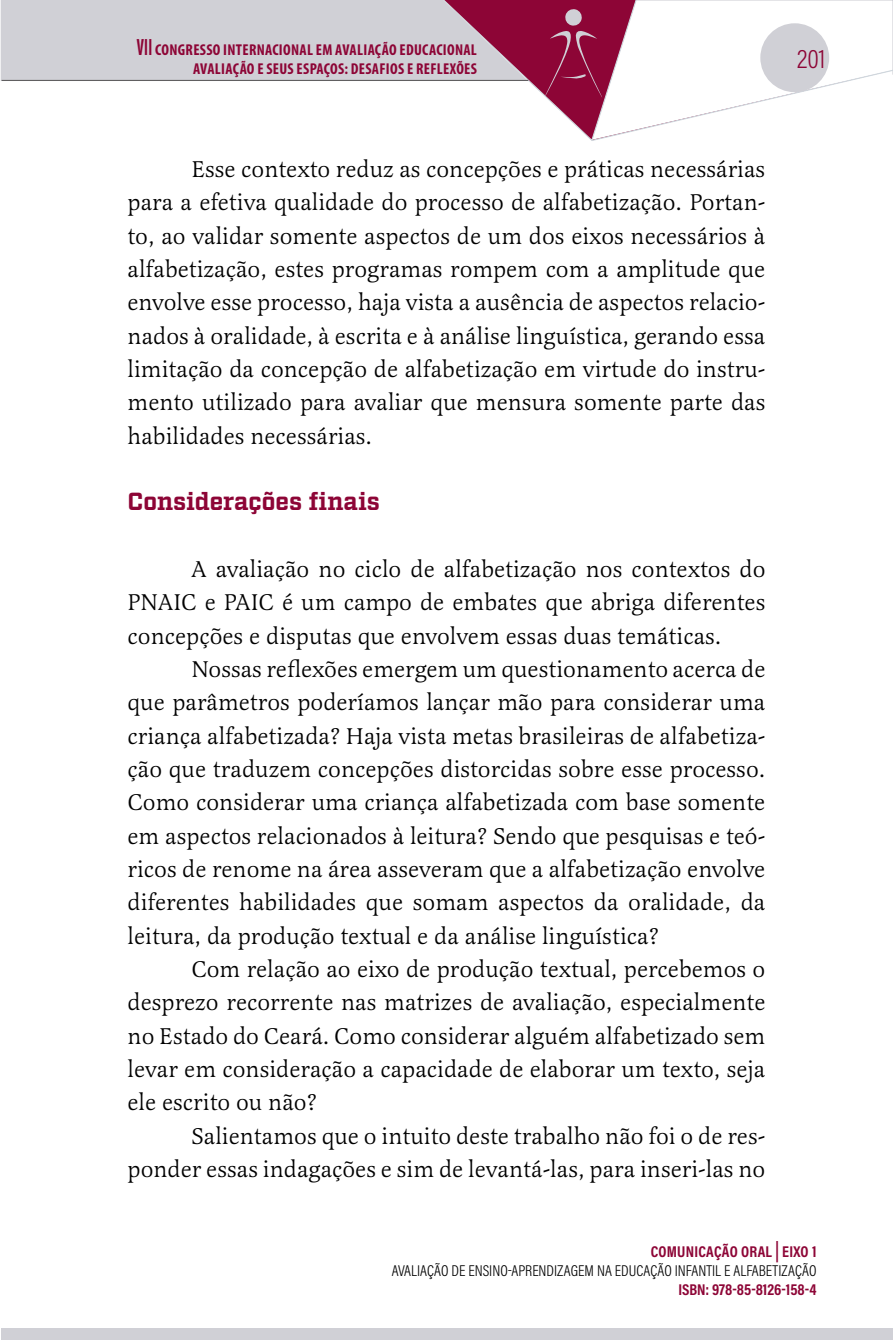
<style>
.page{position:relative;width:893px;height:1340px;background:#fff}
.page>*{position:absolute;margin:0;border:0;box-sizing:border-box;transform-origin:0 0}
.t1{font:300 27px "Acumin Pro Cond";color:#8d0536}
.t2{font:700 24.75px "Factoria";letter-spacing:-.01em;color:#8d0536}
.t3{font:23.62px/33.3px "Latienne Pro";color:#000;text-align:justify}
.t4{font:700 condensed 15.75px/18.9px "Myriad Pro";letter-spacing:.02em;color:#8d0536;text-align:right}
.t5{font:300 15.75px/18.9px "Acumin Pro Cond";color:#000;text-align:right}
.t6{font:700 15.75px "Acumin Pro Cond";color:#8d0536}
.s1{font-size:23.62px}
.s2{font-weight:700;color:#8d0536}
.s3{font-weight:700;font-size:20.47px;color:#8d0536}
</style>
<div class="page">
<svg style="left:528px;top:0;width:365px;height:141px"></svg>
<svg style="left:1px;top:0;width:527px;height:81px;background:#cabfc9"></svg>
<div style="left:760px;top:23px;width:69px;height:69px;background:#d0d0d6;border-radius:50%"></div>
<svg style="left:545px;top:8px;width:57px;height:89px;background:#941b47"></svg>
<hr style="left:2px;top:80px;width:526px;height:1px;background:#545355">
<div style="left:2px;top:1328px;width:891px;height:11px;background:#d0d0d6"></div>
<p class="t4" style="left:137px;top:40px;width:342px"><span class="s1">VII</span> CONGRESSO INTERNACIONAL EM AVALIAÇÃO EDUCACIONAL<br>AVALIAÇÃO E SEUS ESPAÇOS: DESAFIOS E REFLEXÕES</p>
<p class="t1" style="left:797px;top:41px;width:30px">201</p>
<p class="t3" style="left:128px;top:153px;width:639px;text-indent:64px">Esse contexto reduz as concepções e práticas necessárias para a efetiva qualidade do processo de alfabetização. Portan&shy;to, ao validar somente aspectos de um dos eixos necessários à alfabetização, estes programas rompem com a amplitude que envolve esse processo, haja vista a ausência de aspectos relacio&shy;nados à oralidade, à escrita e à análise linguística, gerando essa limitação da concepção de alfabetização em virtude do instru&shy;mento utilizado para avaliar que mensura somente parte das habilidades necessárias.</p>
<p class="t2" style="left:128px;top:487px;width:254px">Considerações finais</p>
<p class="t3" style="left:128px;top:552px;width:639px;text-indent:64px">A avaliação no ciclo de alfabetização nos contextos do PNAIC e PAIC é um campo de embates que abriga diferentes concepções e disputas que envolvem essas duas temáticas.</p>
<p class="t3" style="left:128px;top:652px;width:639px;text-indent:64px">Nossas reflexões emergem um questionamento acerca de que parâmetros poderíamos lançar mão para considerar uma criança alfabetizada? Haja vista metas brasileiras de alfabetiza&shy;ção que traduzem concepções distorcidas sobre esse processo.<br>Como considerar uma criança alfabetizada com base somente em aspectos relacionados à leitura? Sendo que pesquisas e teó&shy;ricos de renome na área asseveram que a alfabetização envolve diferentes habilidades que somam aspectos da oralidade, da leitura, da produção textual e da análise linguística?</p>
<p class="t3" style="left:128px;top:952px;width:639px;text-indent:64px">Com relação ao eixo de produção textual, percebemos o desprezo recorrente nas matrizes de avaliação, especialmente no Estado do Ceará. Como considerar alguém alfabetizado sem levar em consideração a capacidade de elaborar um texto, seja ele escrito ou não?</p>
<p class="t3" style="left:128px;top:1119px;width:639px;text-align:right">Salientamos que o intuito deste trabalho não foi o de res&shy;ponder essas indagações e sim de levantá-las, para inseri-las no</p>
<p class="t5" style="left:392px;top:1242px;width:426px"><span class="s2">COMUNICAÇÃO ORAL</span> <span class="s3">|</span> <span class="s2">EIXO 1<br></span>AVALIAÇÃO DE ENSINO-APRENDIZAGEM NA EDUCAÇÃO INFANTIL E ALFABETIZAÇÃO</p>
<p class="t6" style="left:678px;top:1279px;width:140px">ISBN: 978-85-8126-158-4</p>
</div>
